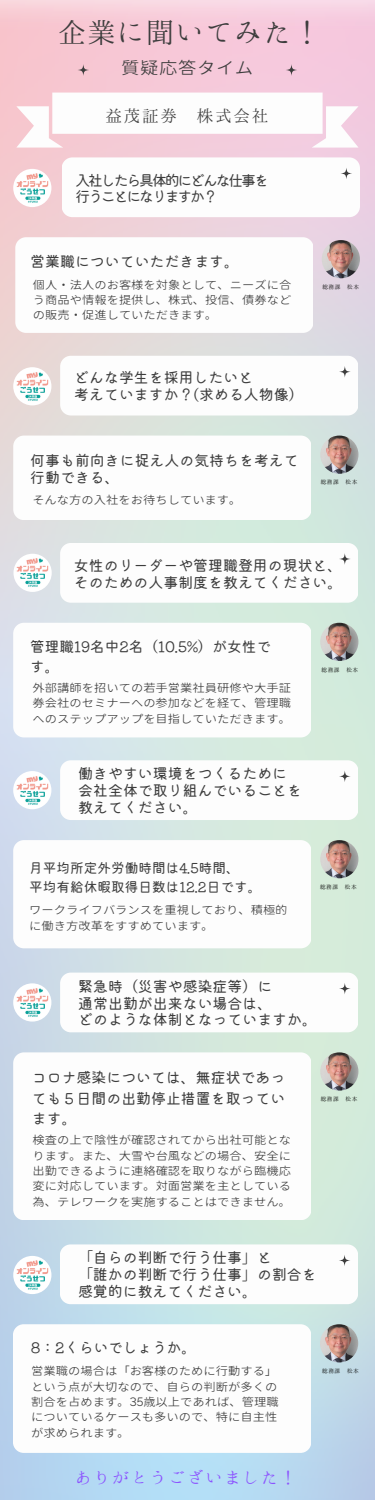
<style>
.page{position:relative;width:375px;height:1500px;background:#fff}
.page>*{position:absolute;margin:0;border:0;box-sizing:border-box;transform-origin:0 0}
.t1{font:31.06px "Hannari Mincho";letter-spacing:-.055em;color:#3d3d3d}
.t2{font:18.62px "Hannari Mincho";color:#8c52ff}
.t3{font:18.31px "Hannari Mincho";color:#3d3d3d}
.t4{font:expanded 16.75px "Glow Sans J";letter-spacing:.03em;color:#3d3d3d}
.t5{font:14.94px/16.8px "Kiwi Maru";color:#3d3d3d}
.t6{font:14.94px/16.8px "Kiwi Maru";letter-spacing:-.145em;color:#3d3d3d}
.t7{font:14.62px/20.1px "Kiwi Maru";color:#3d3d3d}
.t8{font:13.69px/19.1px "Kiwi Maru";color:#3d3d3d}
.t9{font:expanded 11.19px/15.4px "Glow Sans J";color:#3d3d3d;text-align:justify}
.t10{font:6.19px "Hannari Mincho";color:#000}
</style>
<div class="page">
<img style="left:0;top:0;width:375px;height:1500px">
<svg style="left:77px;top:64px;width:12px;height:12px"></svg>
<svg style="left:286px;top:64px;width:11px;height:12px"></svg>
<svg style="left:16px;top:93px;width:343px;height:55px"></svg>
<div style="left:62px;top:157px;width:298px;height:60px;background:#fdfdfd;border-radius:11px"></div>
<div style="left:15px;top:237px;width:298px;height:96px;background:#fdfdfd;border-radius:11px"></div>
<svg style="left:341px;top:168px;width:11px;height:11px"></svg>
<img style="left:322px;top:240px;width:38px;height:38px;border-radius:50%">
<img style="left:13px;top:169px;width:38px;height:38px;border-radius:50%">
<div style="left:60px;top:543px;width:298px;height:60px;background:#fdfdfd;border-radius:11px"></div>
<div style="left:13px;top:623px;width:298px;height:114px;background:#fdfdfd;border-radius:11px"></div>
<svg style="left:339px;top:553px;width:11px;height:12px"></svg>
<img style="left:13px;top:554px;width:39px;height:38px;border-radius:50%">
<img style="left:320px;top:623px;width:38px;height:38px;border-radius:50%">
<div style="left:60px;top:760px;width:298px;height:60px;background:#fdfdfd;border-radius:11px"></div>
<div style="left:13px;top:840px;width:298px;height:108px;background:#fdfdfd;border-radius:11px"></div>
<svg style="left:339px;top:771px;width:12px;height:11px"></svg>
<img style="left:13px;top:771px;width:38px;height:38px;border-radius:50%">
<img style="left:320px;top:840px;width:38px;height:38px;border-radius:50%">
<div style="left:60px;top:973px;width:298px;height:59px;background:#fdfdfd;border-radius:11px"></div>
<div style="left:13px;top:1052px;width:298px;height:168px;background:#fdfdfd;border-radius:11px"></div>
<svg style="left:339px;top:983px;width:12px;height:11px"></svg>
<img style="left:13px;top:983px;width:38px;height:39px;border-radius:50%">
<img style="left:320px;top:1052px;width:38px;height:39px;border-radius:50%">
<div style="left:60px;top:1244px;width:298px;height:60px;background:#fdfdfd;border-radius:11px"></div>
<div style="left:13px;top:1324px;width:298px;height:128px;background:#fdfdfd;border-radius:11px"></div>
<svg style="left:339px;top:1255px;width:11px;height:11px"></svg>
<img style="left:13px;top:1256px;width:38px;height:38px;border-radius:50%">
<img style="left:320px;top:1324px;width:38px;height:38px;border-radius:50%">
<div style="left:60px;top:356px;width:298px;height:60px;background:#fdfdfd;border-radius:11px"></div>
<div style="left:13px;top:436px;width:298px;height:84px;background:#fdfdfd;border-radius:11px"></div>
<svg style="left:339px;top:366px;width:12px;height:11px"></svg>
<img style="left:13px;top:367px;width:38px;height:38px;border-radius:50%">
<img style="left:320px;top:436px;width:39px;height:38px;border-radius:50%">
<h1 class="t1" style="left:58px;top:16px;width:267px">企業に聞いてみた！</h1>
<h3 class="t4" style="left:121px;top:54px;width:134px">質疑応答タイム</h3>
<h3 class="t3" style="left:105px;top:106px;width:166px">益茂証券 株式会社</h3>
<h3 class="t6" style="left:75px;top:171px;width:195px">入社したら具体的にどんな仕事を行うことになりますか？</h3>
<h3 class="t5" style="left:30px;top:253px;width:210px">営業職についていただきます。</h3>
<p class="t9" style="left:33px;top:276px;width:260px">個人・ 法人のお客様を対象として、ニーズに合う商品や情報を提供し、株式、投信、債券などの販売・ 促進していただきます。</p>
<h3 class="t5" style="left:74px;top:369px;width:231px">どんな学生を採用したいと<br>考えていますか？(求める人物像）</h3>
<h3 class="t5" style="left:30px;top:451px;width:270px">何事も前向きに捉え人の気持ちを考えて行動できる、</h3>
<p class="t9" style="left:32px;top:491px;width:211px">そんな方の入社をお待ちしています。</p>
<p class="t10" style="left:322px;top:283px;width:39px">総務課 松本</p>
<p class="t10" style="left:321px;top:479px;width:39px">総務課 松本</p>
<h3 class="t5" style="left:74px;top:556px;width:270px">女性のリーダーや管理職登用の現状と、そのための人事制度を教えてください。</h3>
<h3 class="t7" style="left:30px;top:635px;width:242px">管理職19名中2名（10.5%）が女性です。</h3>
<p class="t9" style="left:33px;top:679px;width:260px">外部講師を招いての若手営業社員研修や大手証券会社のセミナーへの参加などを経て、管理職へのステップアップを目指していただきます。</p>
<h3 class="t5" style="left:78px;top:765px;width:225px">働きやすい環境をつくるために会社全体で取り組んでいることを教えてください。</h3>
<p class="t8" style="left:29px;top:857px;width:234px">月平均所定外労働時間は4.5時間、<br>平均有給休暇取得日数は12.2日です。</p>
<p class="t9" style="left:29px;top:902px;width:260px">ワークライフバランスを重視しており、積極的に働き方改革をすすめています。</p>
<p class="t10" style="left:322px;top:666px;width:39px">総務課 松本</p>
<p class="t10" style="left:320px;top:883px;width:39px">総務課 松本</p>
<h3 class="t5" style="left:78px;top:977px;width:240px">緊急時（災害や感染症等）に<br>通常出勤が出来ない場合は、<br>どのような体制となっていますか。</h3>
<h3 class="t5" style="left:32px;top:1066px;width:255px;line-height:20.5px;text-align:justify">コロナ感染については、無症状であっても５日間の出勤停止措置を取っています。</h3>
<p class="t9" style="left:33px;top:1132px;width:260px">検査の上で陰性が確認されてから出社可能となります。また、大雪や台風などの場合、安全に出勤できるように連絡確認を取りながら臨機応変に対応しています。対面営業を主としている為、テレワークを実施することはできません。</p>
<p class="t10" style="left:321px;top:1096px;width:39px">総務課 松本</p>
<h3 class="t5" style="left:78px;top:1249px;width:240px">「自らの判断で行う仕事」と<br>「誰かの判断で行う仕事」の割合を感覚的に教えてください。</h3>
<h3 class="t7" style="left:31px;top:1337px;width:167px">8：2くらいでしょうか。</h3>
<p class="t9" style="left:31px;top:1363px;width:249px;text-align:left">営業職の場合は「お客様のために行動する」という点が大切なので、自らの判断が多くの割合を占めます。35歳以上であれば、管理職についているケースも多いので、特に自主性が求められます。</p>
<h2 class="t2" style="left:75px;top:1467px;width:225px">ありがとうございました！</h2>
<p class="t10" style="left:322px;top:1368px;width:39px">総務課 松本</p>
</div>
